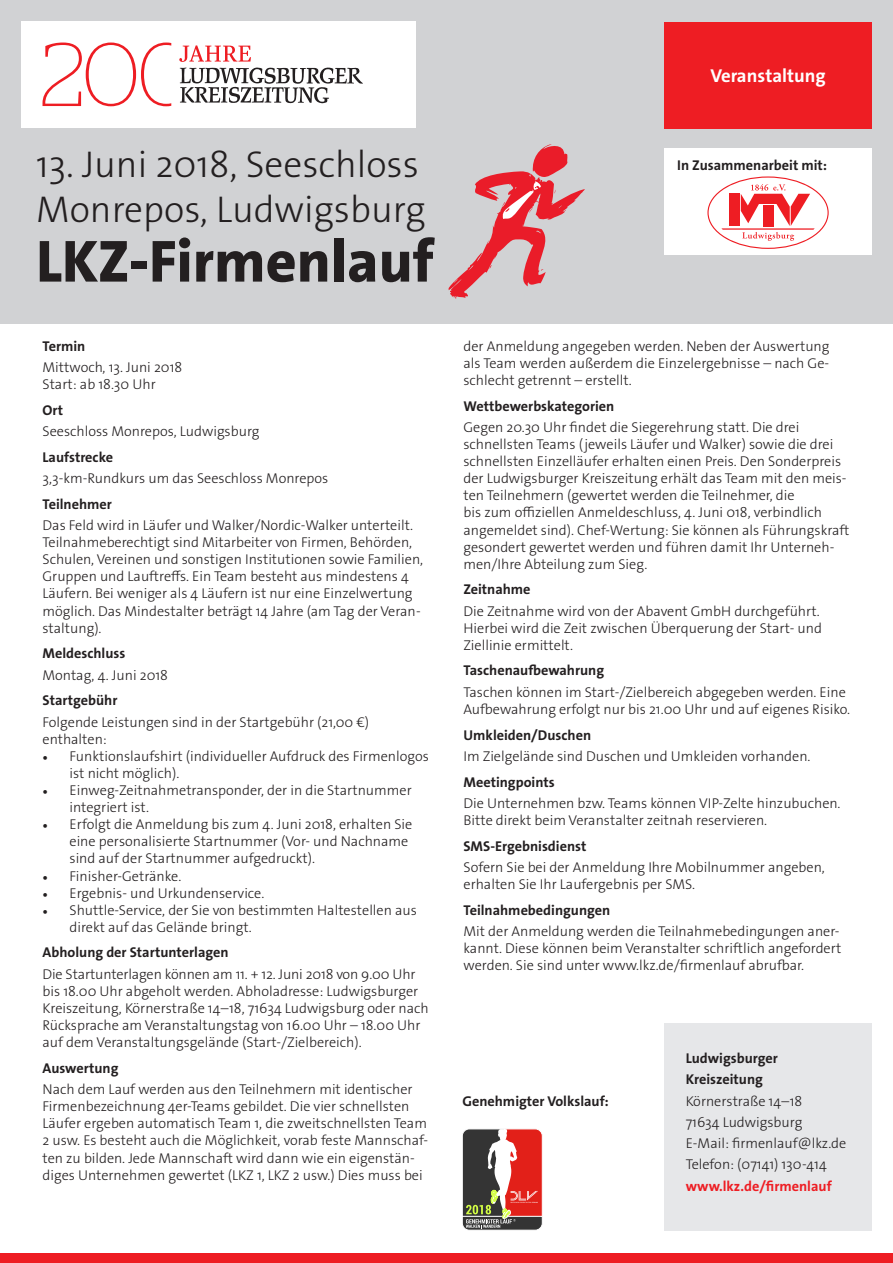
<style>
.page{position:relative;width:893px;height:1263px;background:#fff}
.page>*{position:absolute;margin:0;border:0;box-sizing:border-box;transform-origin:0 0}
.t1{font:800 60px "The Sans Os F";color:#231f20}
.t2{font:300 37.5px/45px "The Sans Os F";color:#231f20}
.t3{font:700 18.75px "The Sans Os F";color:#fff}
.t4{font:300 14.25px/17.1px "The Sans Os F";color:#231f20}
.t5{font:700 14.25px/21.3px "The Sans Os F";color:#231f20}
.t6{font:700 14.25px "The Sans Os F";color:#ee1d23}
.s1{font-family:"Minion Pro";font-weight:400}
</style>
<div class="page">
<div style="left:0;top:1253px;width:893px;height:10px;background:#ee1d23"></div>
<div style="left:664px;top:1024px;width:208px;height:207px;background:#e6e7e9"></div>
<div style="left:0;top:0;width:893px;height:323px;background:#d1d2d4"></div>
<div style="left:664px;top:22px;width:208px;height:106px;background:#ee1d23"></div>
<svg style="left:449px;top:144px;width:136px;height:155px"></svg>
<div style="left:664px;top:149px;width:208px;height:106px;background:#fff"></div>
<svg style="left:707px;top:176px;width:122px;height:73px"></svg>
<div style="left:21px;top:21px;width:395px;height:107px;background:#fff"></div>
<svg style="left:43px;top:43px;width:128px;height:63px"></svg>
<svg style="left:179px;top:45px;width:184px;height:58px"></svg>
<svg style="left:462px;top:1128px;width:81px;height:102px;background:#9d5e57"></svg>
<h2 class="t2" style="left:36px;top:142px;width:391px">13. Juni 2018, Seeschloss<br>Monrepos, Ludwigsburg</h2>
<h1 class="t1" style="left:36px;top:223px;width:399px">LKZ-Firmenlauf</h1>
<p class="t5" style="left:43px;top:335px;width:44px">Termin</p>
<p class="t4" style="left:43px;top:359px;width:141px">Mittwoch, 13. Juni 2018<br>Start: ab 18.30 Uhr</p>
<p class="t5" style="left:43px;top:399px;width:22px">Ort</p>
<p class="t4" style="left:43px;top:423px;width:218px">Seeschloss Monrepos, Ludwigsburg</p>
<p class="t5" style="left:43px;top:446px;width:72px">Laufstrecke</p>
<p class="t4" style="left:43px;top:470px;width:287px">3,3-km-Rundkurs um das Seeschloss Monrepos</p>
<p class="t5" style="left:43px;top:493px;width:71px">Teilnehmer</p>
<p class="t4" style="left:43px;top:517px;width:382px">Das Feld wird in Läufer und Walker/Nordic-Walker unterteilt.<br>Teilnahmeberechtigt sind Mitarbeiter von Firmen, Behörden, Schulen, Vereinen und sonstigen Institutionen sowie Familien, Gruppen und Lauftreffs. Ein Team besteht aus mindestens 4<br>Läufern. Bei weniger als 4 Läufern ist nur eine Einzelwertung möglich. Das Mindestalter beträgt 14 Jahre (am Tag der Veran&shy;staltung).</p>
<p class="t5" style="left:43px;top:643px;width:84px">Meldeschluss</p>
<p class="t4" style="left:43px;top:666px;width:127px">Montag, 4. Juni 2018</p>
<p class="t5" style="left:43px;top:690px;width:76px">Startgebühr</p>
<p class="t4" style="left:43px;top:713px;width:328px">Folgende Leistungen sind in der Startgebühr (21,00 €) enthalten:</p>
<p class="t4" style="left:70px;top:747px;width:361px;text-indent:-27px"><span class="s1">•</span> Funktionslaufshirt (individueller Aufdruck des Firmenlogos ist nicht möglich).</p>
<p class="t4" style="left:70px;top:782px;width:344px;text-indent:-27px"><span class="s1">•</span> Einweg-Zeitnahmetransponder, der in die Startnummer integriert ist.</p>
<p class="t4" style="left:70px;top:816px;width:344px;text-indent:-27px"><span class="s1">•</span> Erfolgt die Anmeldung bis zum 4. Juni 2018, erhalten Sie eine personalisierte Startnummer (Vor- und Nachname sind auf der Startnummer aufgedruckt).</p>
<p class="t4" style="left:43px;top:867px;width:141px"><span class="s1">•</span> Finisher-Getränke.</p>
<p class="t4" style="left:43px;top:884px;width:223px"><span class="s1">•</span> Ergebnis- und Urkundenservice.</p>
<p class="t4" style="left:70px;top:901px;width:349px;text-indent:-27px"><span class="s1">•</span> Shuttle-Service, der Sie von bestimmten Haltestellen aus direkt auf das Gelände bringt.</p>
<p class="t5" style="left:43px;top:942px;width:188px">Abholung der Startunterlagen</p>
<p class="t4" style="left:43px;top:965px;width:388px">Die Startunterlagen können am 11. + 12. Juni 2018 von 9.00 Uhr bis 18.00 Uhr abgeholt werden. Abholadresse: Ludwigsburger Kreiszeitung, Körnerstraße 14–18, 71634 Ludwigsburg oder nach Rücksprache am Veranstaltungstag von 16.00 Uhr – 18.00 Uhr auf dem Veranstaltungsgelände (Start-/Zielbereich).</p>
<p class="t5" style="left:43px;top:1057px;width:77px">Auswertung</p>
<p class="t4" style="left:43px;top:1081px;width:387px">Nach dem Lauf werden aus den Teilnehmern mit identischer Firmenbezeichnung 4er-Teams gebildet. Die vier schnellsten Läufer ergeben automatisch Team 1, die zweitschnellsten Team 2 usw. Es besteht auch die Möglichkeit, vorab feste Mannschaf&shy;ten zu bilden. Jede Mannschaft wird dann wie ein eigenstän&shy;diges Unternehmen gewertet (LKZ 1, LKZ 2 usw.) Dies muss bei</p>
<h3 class="t3" style="left:710px;top:64px;width:117px">Veranstaltung</h3>
<p class="t5" style="left:677px;top:155px;width:152px">In Zusammenarbeit mit:</p>
<p class="t4" style="left:463px;top:337px;width:367px;text-align:justify">der Anmeldung angegeben werden. Neben der Auswertung als Team werden außerdem die Einzelergebnisse – nach Ge&shy;schlecht getrennt – erstellt.</p>
<p class="t5" style="left:463px;top:395px;width:152px">Wettbewerbskategorien</p>
<p class="t4" style="left:463px;top:419px;width:387px">Gegen 20.30 Uhr findet die Siegerehrung statt. Die drei schnellsten Teams (jeweils Läufer und Walker) sowie die drei schnellsten Einzelläufer erhalten einen Preis. Den Sonderpreis der Ludwigsburger Kreiszeitung erhält das Team mit den meis&shy;ten Teilnehmern (gewertet werden die Teilnehmer, die<br>bis zum offiziellen Anmeldeschluss, 4. Juni 018, verbindlich angemeldet sind). Chef-Wertung: Sie können als Führungskraft gesondert gewertet werden und führen damit Ihr Unterneh&shy;men/Ihre Abteilung zum Sieg.</p>
<p class="t5" style="left:463px;top:579px;width:69px">Zeitnahme</p>
<p class="t4" style="left:463px;top:602px;width:360px">Die Zeitnahme wird von der Abavent GmbH durchgeführt.<br>Hierbei wird die Zeit zwischen Überquerung der Start- und<br>Ziellinie ermittelt.</p>
<p class="t5" style="left:463px;top:660px;width:142px">Taschenaufbewahrung</p>
<p class="t4" style="left:463px;top:683px;width:388px">Taschen können im Start-/Zielbereich abgegeben werden. Eine<br>Aufbewahrung erfolgt nur bis 21.00 Uhr und auf eigenes Risiko.</p>
<p class="t5" style="left:463px;top:724px;width:129px">Umkleiden/Duschen</p>
<p class="t4" style="left:463px;top:748px;width:348px">Im Zielgelände sind Duschen und Umkleiden vorhanden.</p>
<p class="t5" style="left:463px;top:771px;width:93px">Meetingpoints</p>
<p class="t4" style="left:463px;top:795px;width:378px">Die Unternehmen bzw. Teams können VIP-Zelte hinzubuchen.<br>Bitte direkt beim Veranstalter zeitnah reservieren.</p>
<p class="t5" style="left:463px;top:835px;width:124px">SMS-Ergebnisdienst</p>
<p class="t4" style="left:463px;top:859px;width:363px">Sofern Sie bei der Anmeldung Ihre Mobilnummer angeben, erhalten Sie Ihr Laufergebnis per SMS.</p>
<p class="t5" style="left:463px;top:899px;width:148px">Teilnahmebedingungen</p>
<p class="t4" style="left:463px;top:923px;width:379px">Mit der Anmeldung werden die Teilnahmebedingungen aner&shy;kannt. Diese können beim Veranstalter schriftlich angefordert werden. Sie sind unter www.lkz.de/firmenlauf abrufbar.</p>
<p class="t5" style="left:462px;top:1090px;width:148px">Genehmigter Volkslauf:</p>
<p class="t5" style="left:686px;top:1048px;width:94px">Ludwigsburger<br>Kreiszeitung</p>
<p class="t4" style="left:686px;top:1090px;width:162px;line-height:21.3px">Körnerstraße 14–18<br>71634 Ludwigsburg<br>E-Mail: firmenlauf@lkz.de<br>Telefon: (07141) 130-414</p>
<p class="t6" style="left:686px;top:1177px;width:148px">www.lkz.de/firmenlauf</p>
</div>
